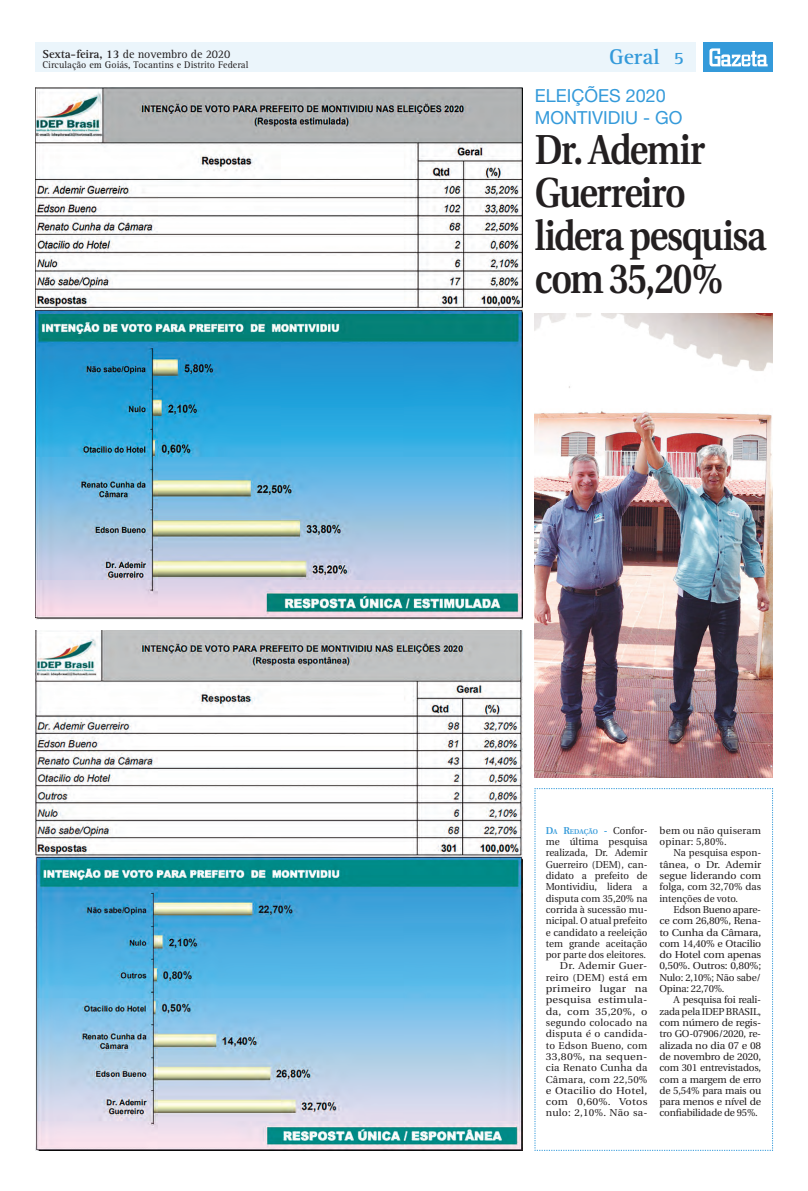
<style>
.page{position:relative;width:808px;height:1191px;background:#fff}
.page>*{position:absolute;margin:0;border:0;box-sizing:border-box;transform-origin:0 0}
.Manchete{font:600 41.8px/43px "Utopia";letter-spacing:-.04em;color:#231f20;scale:.85 1}
.t1{font:700 22px "Rotis Serif";color:#349ada}
.Retranca{font:18px "Helvetica Neue";color:#349ada}
.t2{font:700 18px "Rotis Serif";color:#349ada}
.t3{font:12px "Rotis Serif";letter-spacing:-.01em;color:#231f20}
.TExto_Corrido{font:10px/11.3px "Utopia";color:#231f20;text-align:justify}
.TExto_Corrido-2{font:10px/11.3px "Utopia";color:#231f20;text-align:justify;scale:1.07 1}
.Repórter{font:10px/11.3px "Utopia";color:#231f20;text-align:justify}
.t4{font:10px "Rotis Serif";color:#231f20}
.TExto_Corrido-3{font:10px/11.3px "Utopia";letter-spacing:.02em;color:#231f20}
.Repórter-2{font:600 7px "Utopia";color:#349ada}
.s1{font-weight:700}
.s2{font-size:10px}
.s3{font-weight:400;font-size:10px;color:#231f20}
</style>
<div class="page">
<div style="left:35px;top:43px;width:661px;height:29px;background:#ebf5fb"></div>
<div style="left:703px;top:43px;width:69px;height:29px;background:#349ada"></div>
<svg style="left:709px;top:48px;width:59px;height:18px"></svg>
<img style="left:35px;top:630px;width:488px;height:520px">
<img style="left:35px;top:88px;width:488px;height:531px">
<img style="left:535px;top:313px;width:237px;height:464px">
<svg style="left:535px;top:788px;width:238px;height:362px"></svg>
<p class="t3" style="left:43px;top:47px;width:189px"><span class="s1">Sexta-feira, 13</span> de novembro de 2020</p>
<p class="t4" style="left:43px;top:59px;width:207px">Circulação em Goiás, Tocantins e Distrito Federal</p>
<p class="t1" style="left:609px;top:44px;width:52px">Geral</p>
<p class="t2" style="left:674px;top:48px;width:12px">5</p>
<p class="Retranca" style="left:535px;top:85px;width:133px">ELEIÇÕES 2020</p>
<p class="Retranca" style="left:535px;top:107px;width:149px">MONTIVIDIU - GO</p>
<p class="Manchete" style="left:535px;top:128px;width:274px">Dr. Ademir<br>Guerreiro lidera pesquisa com 35,20%</p>
<p class="Repórter-2" style="left:546px;top:827px;width:103px"><span class="s2">D</span>A <span class="s2">R</span>EDAÇÃO <span class="s2">-</span> <span class="s3">Confor-</span></p>
<p class="Repórter" style="left:546px;top:836px;width:103px">me última pesquisa realizada, Dr. Ademir Guerreiro (DEM), can&shy;didato a prefeito de Montividiu, lidera a disputa com 35,20% na corrida à sucessão mu&shy;nicipal. O atual prefeito e candidato a reeleição tem grande aceitação por parte dos eleitores.</p>
<p class="TExto_Corrido-2" style="left:546px;top:960px;width:97px;text-indent:14px">Dr. Ademir Guer&shy;reiro (DEM) está em primeiro lugar na pesquisa estimula&shy;da, com 35,20%, o segundo colocado na disputa é o candida&shy;to Edson Bueno, com 33,80%, na sequen&shy;cia Renato Cunha da Câmara, com 22,50% e Otacilio do Hotel, com 0,60%. Votos nulo: 2,10%. Não sa-</p>
<p class="TExto_Corrido-3" style="left:659px;top:825px;width:103px">bem ou não quiseram opinar: 5,80%.</p>
<p class="TExto_Corrido" style="left:659px;top:847px;width:103px;text-indent:14px">Na pesquisa espon&shy;tânea, o Dr. Ademir segue liderando com folga, com 32,70% das intenções de voto.</p>
<p class="TExto_Corrido" style="left:659px;top:904px;width:103px;text-indent:14px">Edson Bueno apare&shy;ce com 26,80%, Rena&shy;to Cunha da Câmara, com 14,40% e Otacilio do Hotel com apenas 0,50%. Outros: 0,80%; Nulo: 2,10%; Não sabe/ Opina: 22,70%.</p>
<p class="TExto_Corrido" style="left:659px;top:994px;width:103px;text-indent:14px">A pesquisa foi reali&shy;zada pela IDEP BRASIL, com número de regis&shy;tro GO-07906/2020, re&shy;alizada no dia 07 e 08 de novembro de 2020, com 301 entrevistados, com a margem de erro de 5,54% para mais ou para menos e nível de confiabilidade de 95%.</p>
</div>
